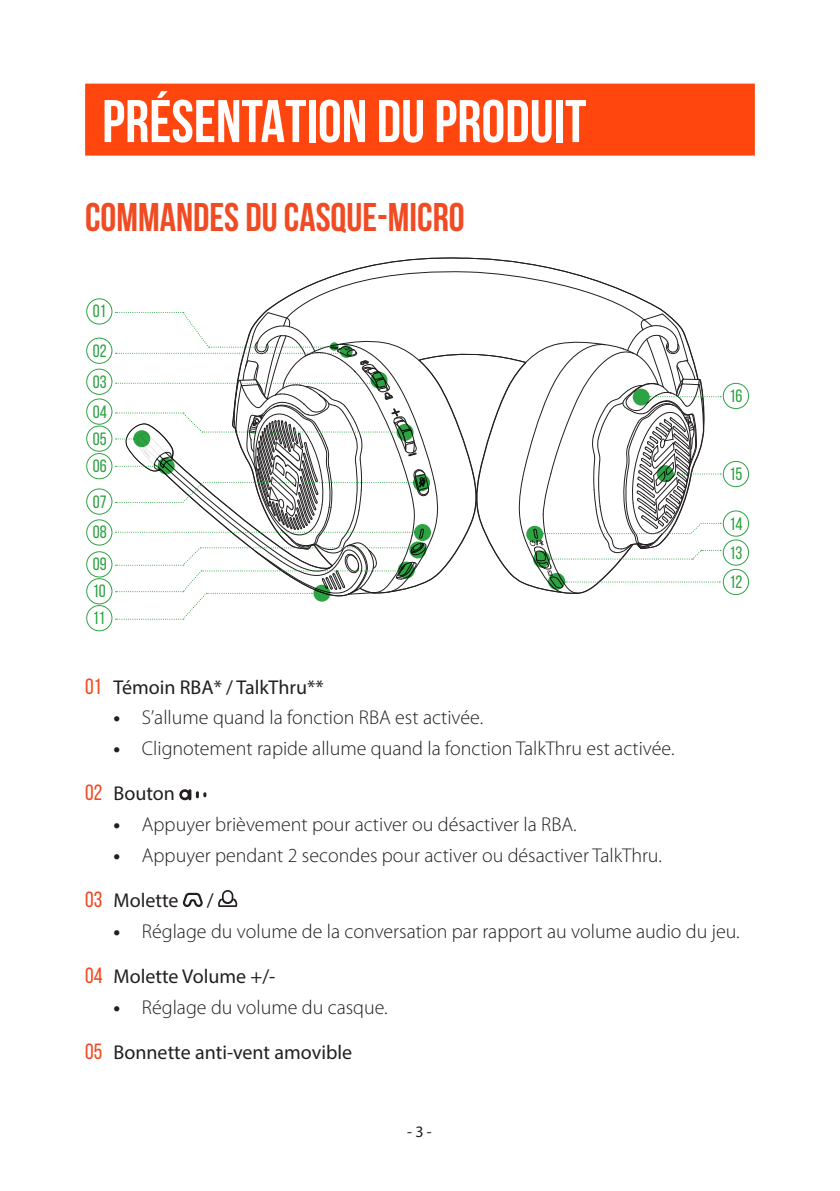
<style>
.page{position:relative;width:840px;height:1191px;background:#fff}
.page>*{position:absolute;margin:0;border:0;box-sizing:border-box;transform-origin:0 0}
.Title1{font:700 60px "Bebas Neue";color:#fff}
.Title2{font:700 40px "Bebas Neue";color:#f04b23}
.t1{font:300 20px "Myriad Pro";color:#231f20}
.t2{font:20px "Myriad Pro";color:#231f20}
.t3{font:17.8px/29.2px "Bebas Neue";color:#2da343;text-align:justify}
.t4{font:16px "Myriad Pro";color:#231f20}
.s1{font-family:"Bebas Neue";font-size:22px;color:#f04b23}
.s2{font-weight:700}
</style>
<div class="page">
<div style="left:85px;top:84px;width:669px;height:72px;background:#ff460f"></div>
<div style="left:86px;top:298px;width:26px;height:26px;border:1px solid #2da343;border-radius:50%"></div>
<div style="left:722px;top:383px;width:26px;height:26px;border:1px solid #2da343;border-radius:50%"></div>
<div style="left:722px;top:461px;width:26px;height:26px;border:1px solid #2da343;border-radius:50%"></div>
<div style="left:722px;top:511px;width:26px;height:25px;border:1px solid #2da343;border-radius:50%"></div>
<div style="left:722px;top:540px;width:26px;height:25px;border:1px solid #2da343;border-radius:50%"></div>
<div style="left:722px;top:569px;width:26px;height:26px;border:1px solid #2da343;border-radius:50%"></div>
<div style="left:86px;top:338px;width:26px;height:25px;border:1px solid #2da343;border-radius:50%"></div>
<div style="left:86px;top:369px;width:26px;height:25px;border:1px solid #2da343;border-radius:50%"></div>
<div style="left:86px;top:399px;width:26px;height:25px;border:1px solid #2da343;border-radius:50%"></div>
<div style="left:86px;top:426px;width:26px;height:25px;border:1px solid #2da343;border-radius:50%"></div>
<div style="left:86px;top:453px;width:26px;height:26px;border:1px solid #2da343;border-radius:50%"></div>
<div style="left:86px;top:489px;width:26px;height:25px;border:1px solid #2da343;border-radius:50%"></div>
<div style="left:86px;top:519px;width:26px;height:26px;border:1px solid #2da343;border-radius:50%"></div>
<div style="left:86px;top:551px;width:26px;height:26px;border:1px solid #2da343;border-radius:50%"></div>
<div style="left:86px;top:578px;width:26px;height:26px;border:1px solid #2da343;border-radius:50%"></div>
<div style="left:86px;top:605px;width:26px;height:26px;border:1px solid #2da343;border-radius:50%"></div>
<svg style="left:115px;top:257px;width:605px;height:363px"></svg>
<svg style="left:409px;top:541px;width:17px;height:17px"></svg>
<svg style="left:179px;top:789px;width:27px;height:11px"></svg>
<svg style="left:182px;top:893px;width:21px;height:14px"></svg>
<svg style="left:218px;top:890px;width:19px;height:17px"></svg>
<p class="Title1" style="left:102px;top:88px;width:485px">PRÉSENTATION DU PRODUIT</p>
<p class="Title2" style="left:85px;top:195px;width:381px">COMMANDES DU CASQUE-MICRO</p>
<p class="t3" style="left:93px;top:296px;width:14px">01</p>
<p class="t3" style="left:93px;top:335px;width:16px;line-height:30.4px">02<br>03<br>04</p>
<p class="t3" style="left:93px;top:424px;width:15px;line-height:27.6px">05<br>06</p>
<p class="t3" style="left:93px;top:485px;width:15px;line-height:31.4px">07<br>08<br>09</p>
<p class="t3" style="left:93px;top:577px;width:14px;line-height:26.8px">10<br>11</p>
<p class="t3" style="left:729px;top:381px;width:14px">16</p>
<p class="t3" style="left:729px;top:459px;width:14px">15</p>
<p class="t3" style="left:729px;top:508px;width:15px">14<br>13<br>12</p>
<p class="t2" style="left:85px;top:674px;width:240px"><span class="s1">01</span> Témoin RBA* / TalkThru**</p>
<p class="t1" style="left:113px;top:706px;width:371px"><span class="s2">•</span> S’allume quand la fonction RBA est activée.</p>
<p class="t1" style="left:113px;top:737px;width:562px"><span class="s2">•</span> Clignotement rapide allume quand la fonction TalkThru est activée.</p>
<p class="t2" style="left:85px;top:781px;width:91px"><span class="s1">02</span> Bouton</p>
<p class="t1" style="left:113px;top:813px;width:464px"><span class="s2">•</span> Appuyer brièvement pour activer ou désactiver la RBA.</p>
<p class="t1" style="left:113px;top:844px;width:549px"><span class="s2">•</span> Appuyer pendant 2 secondes pour activer ou désactiver TalkThru.</p>
<p class="t2" style="left:85px;top:888px;width:95px"><span class="s1">03</span> Molette</p>
<p class="t2" style="left:207px;top:888px;width:8px">/</p>
<p class="t1" style="left:113px;top:920px;width:627px"><span class="s2">•</span> Réglage du volume de la conversation par rapport au volume audio du jeu.</p>
<p class="t2" style="left:85px;top:963px;width:192px"><span class="s1">04</span> Molette Volume +/-</p>
<p class="t1" style="left:113px;top:996px;width:275px"><span class="s2">•</span> Réglage du volume du casque.</p>
<p class="t2" style="left:85px;top:1039px;width:268px"><span class="s1">05</span> Bonnette anti-vent amovible</p>
<p class="t4" style="left:407px;top:1122px;width:26px">- 3 -</p>
</div>
